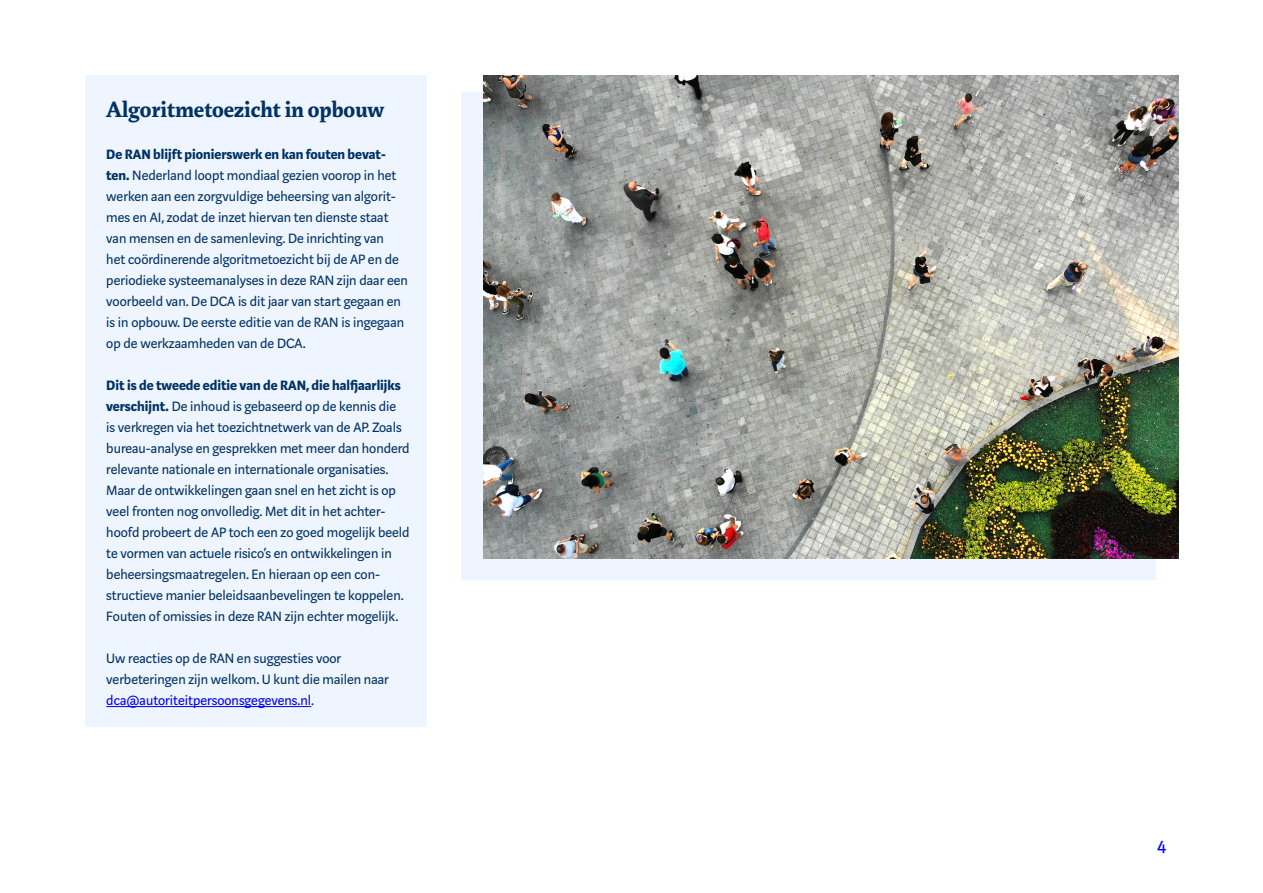
<style>
.page{position:relative;width:1263px;height:893px;background:#fff}
.page>*{position:absolute;margin:0;border:0;box-sizing:border-box;transform-origin:0 0}
.t1{font:700 24px "Marat";color:#003264}
.t2{font:21px "Marat Sans";color:#00f}
.t3{font:15px/21px "Marat Sans";color:#003264}
.s1{font-weight:700}
.s2{color:#00f}
</style>
<div class="page">
<div style="left:85px;top:75px;width:342px;height:651px;background:#eff5fe"></div>
<hr style="left:106px;top:706px;width:205px;height:1px;background:#00f">
<div style="left:461px;top:92px;width:694px;height:487px;background:#eff5fe"></div>
<img style="left:483px;top:75px;width:695px;height:483px">
<h1 class="t1" style="left:106px;top:96px;width:279px">Algoritmetoezicht in opbouw</h1>
<p class="t3" style="left:106px;top:144px;width:303px"><span class="s1">De RAN blijft pionierswerk en kan fouten bevat&shy;ten.</span> Nederland loopt mondiaal gezien voorop in het werken aan een zorgvuldige beheersing van algorit&shy;mes en AI, zodat de inzet hiervan ten dienste staat van mensen en de samenleving. De inrichting van<br>het coördinerende algoritmetoezicht bij de AP en de periodieke systeemanalyses in deze RAN zijn daar een voorbeeld van. De DCA is dit jaar van start gegaan en is in opbouw. De eerste editie van de RAN is ingegaan op de werkzaamheden van de DCA.</p>
<p class="t3" style="left:106px;top:375px;width:305px"><span class="s1">Dit is de tweede editie van de RAN, die halfjaarlijks verschijnt.</span> De inhoud is gebaseerd op de kennis die<br>is verkregen via het toezichtnetwerk van de AP. Zoals bureau-analyse en gesprekken met meer dan honderd relevante nationale en internationale organisaties.<br>Maar de ontwikkelingen gaan snel en het zicht is op veel fronten nog onvolledig. Met dit in het achter&shy;hoofd probeert de AP toch een zo goed mogelijk beeld te vormen van actuele risico’s en ontwikkelingen in beheersingsmaatregelen. En hieraan op een con&shy;structieve manier beleidsaanbevelingen te koppelen.<br>Fouten of omissies in deze RAN zijn echter mogelijk.</p>
<p class="t3" style="left:106px;top:648px;width:284px">Uw reacties op de RAN en suggesties voor verbeteringen zijn welkom. U kunt die mailen naar <span class="s2">dca@autoriteitpersoonsgegevens.nl</span>.</p>
<h2 class="t2" style="left:1157px;top:835px;width:11px">4</h2>
</div>
